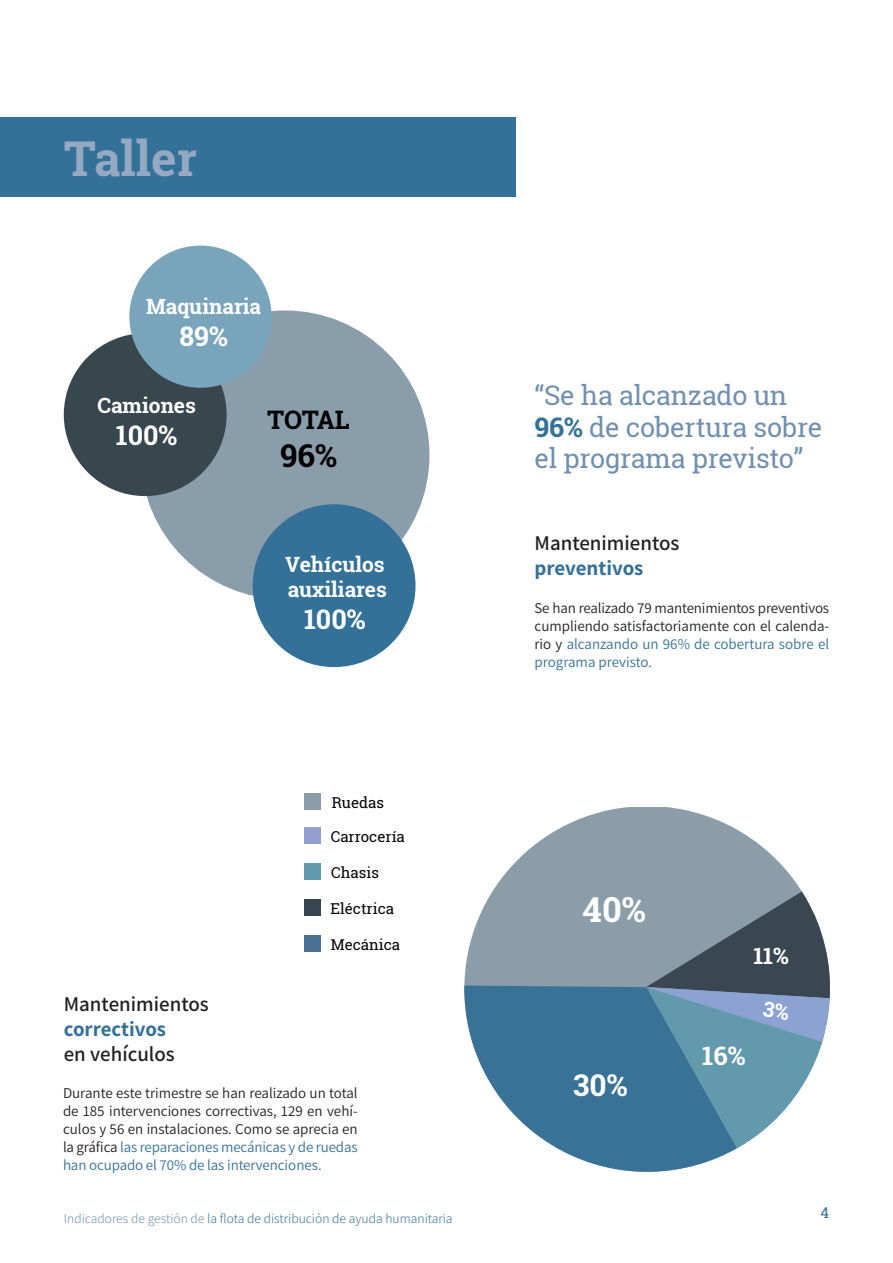
<style>
.page{position:relative;width:893px;height:1263px;background:#fff}
.page>*{position:absolute;margin:0;border:0;box-sizing:border-box;transform-origin:0 0}
.t1{font:700 48px "Roboto Slab";color:#95a9c2}
.GRÁFICA_PEQUE{font:700 34.5px "Roboto Slab";color:#fff}
.GRÁFICA_PEQUE-2{font:700 31.5px "Roboto Slab";color:#000002}
.GRÁFICA_PEQUE-3{font:700 30px "Roboto Slab";color:#fff}
.destacados{font:27px/31.5px "Roboto Slab";letter-spacing:-.01em;color:#7190af}
.GRÁFICA_PEQUE-4{font:700 27px "Roboto Slab";color:#fff}
.GRÁFICA_PEQUE-5{font:700 25.5px "Roboto Slab";letter-spacing:-.015em;color:#000002}
.GRÁFICA_PEQUE-6{font:700 25.5px "Roboto Slab";color:#fff}
.GRÁFICA_PEQUE-7{font:700 22.5px "Roboto Slab";color:#fff}
.subtítulos_gráficas{font:600 21px "Assistant";color:#231f20}
.GRÁFICA_PEQUE-8{font:700 21px "Roboto Slab";color:#fff}
.subtítulos_gráficas-2{font:700 21px "Assistant";color:#337198}
.texto_corrido{font:15px/18px "Assistant";letter-spacing:-.01em;color:#231f20;text-align:justify}
.GRÁFICA_PEQUE-9{font:15px "Roboto Slab";color:#000002}
.GRÁFICA_PEQUE-10{font:15px "Roboto Slab";color:#010006}
.t2{font:15px "Roboto Slab";color:#337198}
.epígrafe{font:300 13.5px "Assistant";color:#337198}
.s1{color:#337198}
.s2{color:#7190af}
.s3{font-weight:700;color:#337198}
</style>
<div class="page">
<svg style="left:464px;top:807px;width:338px;height:178px;fill:#8a9da9"></svg>
<svg style="left:464px;top:985px;width:273px;height:187px;fill:#387397"></svg>
<div style="left:0;top:118px;width:515px;height:79px;background:#337198"></div>
<div style="left:141px;top:310px;width:288px;height:289px;background:#8a9daa;border-radius:50%"></div>
<div style="left:253px;top:504px;width:162px;height:163px;background:#337198;border-radius:50%"></div>
<div style="left:64px;top:333px;width:163px;height:163px;background:#38464e;border-radius:50%"></div>
<div style="left:129px;top:246px;width:143px;height:142px;background:#78a5bb;border-radius:50%"></div>
<div style="left:304px;top:793px;width:17px;height:16px;background:#8a9da9"></div>
<div style="left:304px;top:827px;width:17px;height:16px;background:#929fd0"></div>
<div style="left:304px;top:863px;width:17px;height:16px;background:#6199ad"></div>
<div style="left:304px;top:899px;width:17px;height:16px;background:#38464f"></div>
<div style="left:304px;top:935px;width:17px;height:16px;background:#4c7095"></div>
<svg style="left:646px;top:891px;width:184px;height:257px"></svg>
<p class="t1" style="left:64px;top:126px;width:135px">Taller</p>
<p class="GRÁFICA_PEQUE-8" style="left:146px;top:291px;width:116px">Maquinaria</p>
<p class="GRÁFICA_PEQUE-4" style="left:179px;top:318px;width:50px">89%</p>
<p class="GRÁFICA_PEQUE-8" style="left:97px;top:391px;width:100px">Camiones</p>
<p class="GRÁFICA_PEQUE-4" style="left:116px;top:417px;width:63px">100%</p>
<p class="GRÁFICA_PEQUE-5" style="left:267px;top:402px;width:84px">TOTAL</p>
<p class="GRÁFICA_PEQUE-2" style="left:280px;top:434px;width:59px">96%</p>
<p class="GRÁFICA_PEQUE-8" style="left:285px;top:550px;width:101px">Vehículos</p>
<p class="GRÁFICA_PEQUE-8" style="left:288px;top:575px;width:100px">auxiliares</p>
<p class="GRÁFICA_PEQUE-4" style="left:304px;top:601px;width:63px">100%</p>
<p class="subtítulos_gráficas" style="left:64px;top:989px;width:146px">Mantenimientos</p>
<p class="subtítulos_gráficas-2" style="left:64px;top:1015px;width:104px">correctivos</p>
<p class="subtítulos_gráficas" style="left:64px;top:1040px;width:113px">en vehículos</p>
<p class="GRÁFICA_PEQUE-9" style="left:332px;top:792px;width:54px">Ruedas</p>
<p class="GRÁFICA_PEQUE-10" style="left:331px;top:826px;width:76px">Carrocería</p>
<p class="GRÁFICA_PEQUE-9" style="left:331px;top:862px;width:49px">Chasis</p>
<p class="GRÁFICA_PEQUE-9" style="left:331px;top:898px;width:65px">Eléctrica</p>
<p class="GRÁFICA_PEQUE-9" style="left:331px;top:934px;width:71px">Mecánica</p>
<p class="texto_corrido" style="left:63px;top:1083px;width:296px">Durante este trimestre se han realizado un total de 185 intervenciones correctivas, 129 en vehí&shy;culos y 56 en instalaciones. Como se aprecia en la gráfica <span class="s1">las reparaciones mecánicas y de ruedas han ocupado el 70% de las intervenciones.</span></p>
<p class="epígrafe" style="left:64px;top:1209px;width:390px"><span class="s2">Indicadores de gestión de</span> la flota de distribución de ayuda humanitaria</p>
<p class="destacados" style="left:534px;top:379px;width:289px">“Se ha alcanzado un<br><span class="s3">96%</span> de cobertura sobre el programa previsto”</p>
<p class="subtítulos_gráficas" style="left:534px;top:528px;width:146px">Mantenimientos</p>
<p class="subtítulos_gráficas-2" style="left:534px;top:553px;width:110px">preventivos</p>
<p class="texto_corrido" style="left:534px;top:598px;width:296px">Se han realizado 79 mantenimientos preventivos cumpliendo satisfactoriamente con el calenda&shy;rio y <span class="s1">alcanzando un 96% de cobertura sobre el programa previsto.</span></p>
<p class="GRÁFICA_PEQUE" style="left:583px;top:886px;width:65px">40%</p>
<p class="GRÁFICA_PEQUE-3" style="left:573px;top:1064px;width:56px">30%</p>
<p class="GRÁFICA_PEQUE-7" style="left:753px;top:941px;width:37px">11%</p>
<p class="GRÁFICA_PEQUE-6" style="left:702px;top:1038px;width:45px">16%</p>
<p class="t2" style="left:820px;top:1202px;width:10px">4</p>
</div>
